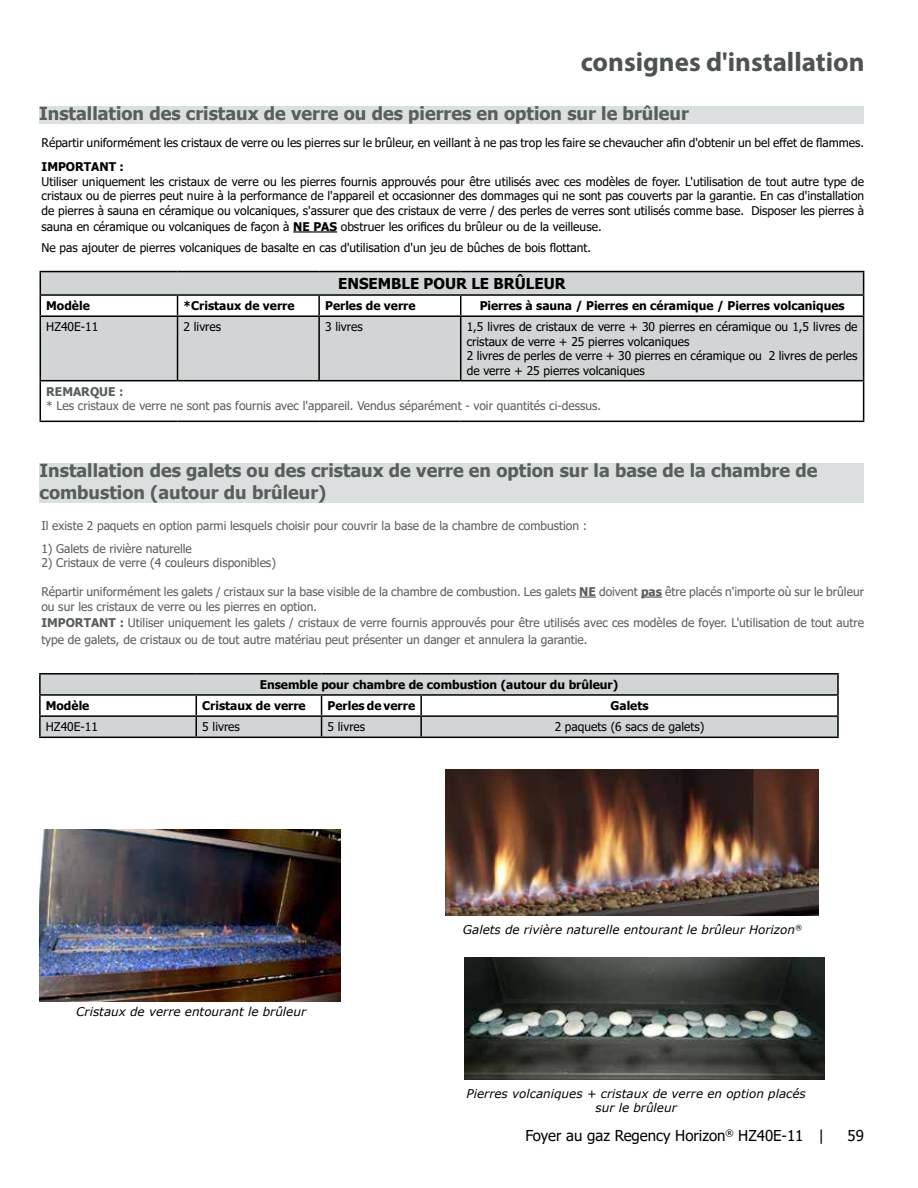
<style>
.page{position:relative;width:918px;height:1188px;background:#fff}
.page>*{position:absolute;margin:0;border:0;box-sizing:border-box;transform-origin:0 0}
.t1{font:700 27px "Myriad Pro";color:#4d5350}
.t2{font:700 18px/21.6px "Tahoma";color:#585e5c}
.t3{font:15px "Tahoma";color:#000}
.t4{font:700 15px "Tahoma";color:#000}
.t5{font:12px/14.4px "Tahoma";color:#000}
.t6{font:12px/14.4px "Tahoma";color:#585e5c}
.t7{font:700 12px "Tahoma";color:#000}
.t8{font:italic 12px/14.4px "Verdana";color:#000;text-align:center}
.t9{font:700 12px "Tahoma";color:#585e5c}
.s1{font-weight:700}
</style>
<div class="page">
<div style="left:39px;top:106px;width:825px;height:17px;background:#dcdfe0"></div>
<hr style="left:293px;top:231px;width:44px;height:2px;background:#000">
<svg style="left:41px;top:272px;width:822px;height:108px;fill:#d1d5d6"></svg>
<hr style="left:40px;top:271px;width:138px;height:1px;background:#000">
<hr style="left:178px;top:271px;width:141px;height:1px;background:#000">
<hr style="left:319px;top:271px;width:142px;height:1px;background:#000">
<hr style="left:461px;top:271px;width:403px;height:1px;background:#000">
<hr style="left:40px;top:294px;width:138px;height:2px;background:#000">
<svg style="left:40px;top:272px;width:1px;height:43px"></svg>
<hr style="left:178px;top:294px;width:141px;height:2px;background:#000">
<svg style="left:177px;top:296px;width:1px;height:19px"></svg>
<hr style="left:319px;top:294px;width:142px;height:2px;background:#000">
<svg style="left:318px;top:296px;width:2px;height:19px"></svg>
<hr style="left:461px;top:294px;width:403px;height:2px;background:#000">
<svg style="left:460px;top:296px;width:1px;height:19px"></svg>
<svg style="left:863px;top:272px;width:1px;height:43px"></svg>
<hr style="left:40px;top:315px;width:138px;height:2px;background:#000">
<hr style="left:40px;top:317px;width:1px;height:63px;background:#000">
<hr style="left:178px;top:315px;width:141px;height:2px;background:#000">
<hr style="left:177px;top:317px;width:1px;height:63px;background:#000">
<hr style="left:319px;top:315px;width:142px;height:2px;background:#000">
<hr style="left:318px;top:317px;width:2px;height:63px;background:#000">
<hr style="left:461px;top:315px;width:403px;height:2px;background:#000">
<hr style="left:460px;top:317px;width:1px;height:63px;background:#000">
<hr style="left:863px;top:317px;width:1px;height:63px;background:#000">
<hr style="left:40px;top:380px;width:138px;height:1px;background:#000">
<hr style="left:40px;top:381px;width:1px;height:40px;background:#000">
<hr style="left:178px;top:380px;width:141px;height:1px;background:#000">
<hr style="left:319px;top:380px;width:142px;height:1px;background:#000">
<hr style="left:461px;top:380px;width:403px;height:1px;background:#000">
<hr style="left:863px;top:381px;width:1px;height:40px;background:#000">
<hr style="left:40px;top:421px;width:138px;height:1px;background:#000">
<hr style="left:178px;top:421px;width:141px;height:1px;background:#000">
<hr style="left:319px;top:421px;width:142px;height:1px;background:#000">
<hr style="left:461px;top:421px;width:403px;height:1px;background:#000">
<svg style="left:41px;top:675px;width:796px;height:62px;fill:#d1d5d6"></svg>
<hr style="left:39px;top:673px;width:157px;height:2px;background:#000">
<hr style="left:196px;top:673px;width:126px;height:2px;background:#000">
<hr style="left:322px;top:673px;width:99px;height:2px;background:#000">
<hr style="left:421px;top:673px;width:418px;height:2px;background:#000">
<hr style="left:39px;top:694px;width:157px;height:2px;background:#000">
<svg style="left:39px;top:675px;width:2px;height:40px"></svg>
<hr style="left:196px;top:694px;width:126px;height:2px;background:#000">
<hr style="left:322px;top:694px;width:99px;height:2px;background:#000">
<hr style="left:421px;top:694px;width:418px;height:2px;background:#000">
<svg style="left:420px;top:696px;width:2px;height:19px"></svg>
<svg style="left:837px;top:675px;width:2px;height:40px"></svg>
<hr style="left:39px;top:715px;width:157px;height:2px;background:#000">
<hr style="left:39px;top:717px;width:2px;height:20px;background:#000">
<hr style="left:196px;top:715px;width:126px;height:2px;background:#000">
<svg style="left:196px;top:696px;width:1px;height:41px"></svg>
<hr style="left:322px;top:715px;width:99px;height:2px;background:#000">
<svg style="left:321px;top:696px;width:1px;height:41px"></svg>
<hr style="left:421px;top:715px;width:418px;height:2px;background:#000">
<hr style="left:420px;top:717px;width:2px;height:20px;background:#000">
<hr style="left:837px;top:717px;width:2px;height:20px;background:#000">
<hr style="left:39px;top:737px;width:157px;height:1px;background:#000">
<hr style="left:196px;top:737px;width:126px;height:1px;background:#000">
<hr style="left:322px;top:737px;width:99px;height:1px;background:#000">
<hr style="left:421px;top:737px;width:418px;height:1px;background:#000">
<div style="left:40px;top:464px;width:824px;height:39px;background:#dcdfe0"></div>
<img style="left:445px;top:769px;width:373px;height:147px">
<img style="left:465px;top:958px;width:359px;height:121px">
<img style="left:40px;top:829px;width:301px;height:173px">
<svg style="left:579px;top:596px;width:17px;height:2px"></svg>
<hr style="left:641px;top:596px;width:21px;height:2px;background:#585e5c">
<h1 class="t1" style="left:581px;top:44px;width:285px">consignes d'installation</h1>
<h2 class="t2" style="left:39px;top:103px;width:651px">Installation des cristaux de verre ou des pierres en option sur le brûleur</h2>
<p class="t5" style="left:42px;top:137px;width:824px">Répartir uniformément les cristaux de verre ou les pierres sur le brûleur, en veillant à ne pas trop les faire se chevaucher afin d'obtenir un bel effet de flammes.</p>
<p class="t7" style="left:42px;top:159px;width:84px">IMPORTANT :</p>
<p class="t5" style="left:42px;top:175px;width:824px;text-align:justify">Utiliser uniquement les cristaux de verre ou les pierres fournis approuvés pour être utilisés avec ces modèles de foyer. L'utilisation de tout autre type de cristaux ou de pierres peut nuire à la performance de l'appareil et occasionner des dommages qui ne sont pas couverts par la garantie. En cas d'installation de pierres à sauna en céramique ou volcaniques, s'assurer que des cristaux de verre / des perles de verres sont utilisés comme base. Disposer les pierres à</p>
<p class="t5" style="left:42px;top:217px;width:562px;line-height:21px">sauna en céramique ou volcaniques de façon à <span class="s1">NE PAS</span> obstruer les orifices du brûleur ou de la veilleuse.<br>Ne pas ajouter de pierres volcaniques de basalte en cas d'utilisation d'un jeu de bûches de bois flottant.</p>
<p class="t4" style="left:338px;top:273px;width:229px">ENSEMBLE POUR LE BRÛLEUR</p>
<p class="t7" style="left:46px;top:297px;width:45px">Modèle</p>
<p class="t7" style="left:184px;top:297px;width:113px">*Cristaux de verre</p>
<p class="t7" style="left:325px;top:297px;width:92px">Perles de verre</p>
<p class="t7" style="left:480px;top:297px;width:367px">Pierres à sauna / Pierres en céramique / Pierres volcaniques</p>
<p class="t5" style="left:46px;top:320px;width:54px">HZ40E-11</p>
<p class="t5" style="left:184px;top:320px;width:39px">2 livres</p>
<p class="t5" style="left:325px;top:320px;width:39px">3 livres</p>
<p class="t5" style="left:467px;top:320px;width:392px">1,5 livres de cristaux de verre + 30 pierres en céramique ou 1,5 livres de cristaux de verre + 25 pierres volcaniques<br>2 livres de perles de verre + 30 pierres en céramique ou 2 livres de perles de verre + 25 pierres volcaniques</p>
<p class="t9" style="left:46px;top:383px;width:79px">REMARQUE :</p>
<p class="t6" style="left:46px;top:399px;width:556px">* Les cristaux de verre ne sont pas fournis avec l'appareil. Vendus séparément - voir quantités ci-dessus.</p>
<h2 class="t2" style="left:40px;top:461px;width:779px">Installation des galets ou des cristaux de verre en option sur la base de la chambre de combustion (autour du brûleur)</h2>
<p class="t6" style="left:41px;top:519px;width:547px">Il existe 2 paquets en option parmi lesquels choisir pour couvrir la base de la chambre de combustion :</p>
<p class="t6" style="left:41px;top:542px;width:152px">1) Galets de rivière naturelle</p>
<p class="t6" style="left:41px;top:557px;width:236px">2) Cristaux de verre (4 couleurs disponibles)</p>
<p class="t6" style="left:41px;top:585px;width:824px">Répartir uniformément les galets / cristaux sur la base visible de la chambre de combustion. Les galets <span class="s1">NE</span> doivent <span class="s1">pas</span> être placés n'importe où sur le brûleur ou sur les cristaux de verre ou les pierres en option.</p>
<p class="t6" style="left:41px;top:615px;width:824px;line-height:16.5px"><span class="s1">IMPORTANT :</span> Utiliser uniquement les galets / cristaux de verre fournis approuvés pour être utilisés avec ces modèles de foyer. L'utilisation de tout autre type de galets, de cristaux ou de tout autre matériau peut présenter un danger et annulera la garantie.</p>
<p class="t7" style="left:260px;top:676px;width:360px">Ensemble pour chambre de combustion (autour du brûleur)</p>
<p class="t7" style="left:46px;top:697px;width:45px">Modèle</p>
<p class="t7" style="left:202px;top:697px;width:105px">Cristaux de verre</p>
<p class="t7" style="left:328px;top:697px;width:89px">Perles de verre</p>
<p class="t7" style="left:611px;top:697px;width:40px">Galets</p>
<p class="t5" style="left:46px;top:720px;width:54px">HZ40E-11</p>
<p class="t5" style="left:202px;top:720px;width:39px">5 livres</p>
<p class="t5" style="left:328px;top:720px;width:39px">5 livres</p>
<p class="t5" style="left:555px;top:720px;width:151px">2 paquets (6 sacs de galets)</p>
<p class="t8" style="left:76px;top:1004px;width:231px">Cristaux de verre entourant le brûleur</p>
<p class="t8" style="left:463px;top:922px;width:341px">Galets de rivière naturelle entourant le brûleur Horizon<sup>®</sup></p>
<p class="t8" style="left:467px;top:1086px;width:341px">Pierres volcaniques + cristaux de verre en option placés sur le brûleur</p>
<p class="t3" style="left:525px;top:1125px;width:300px">Foyer au gaz Regency Horizon<sup>®</sup> HZ40E-11 |</p>
<p class="t3" style="left:848px;top:1125px;width:18px">59</p>
</div>
